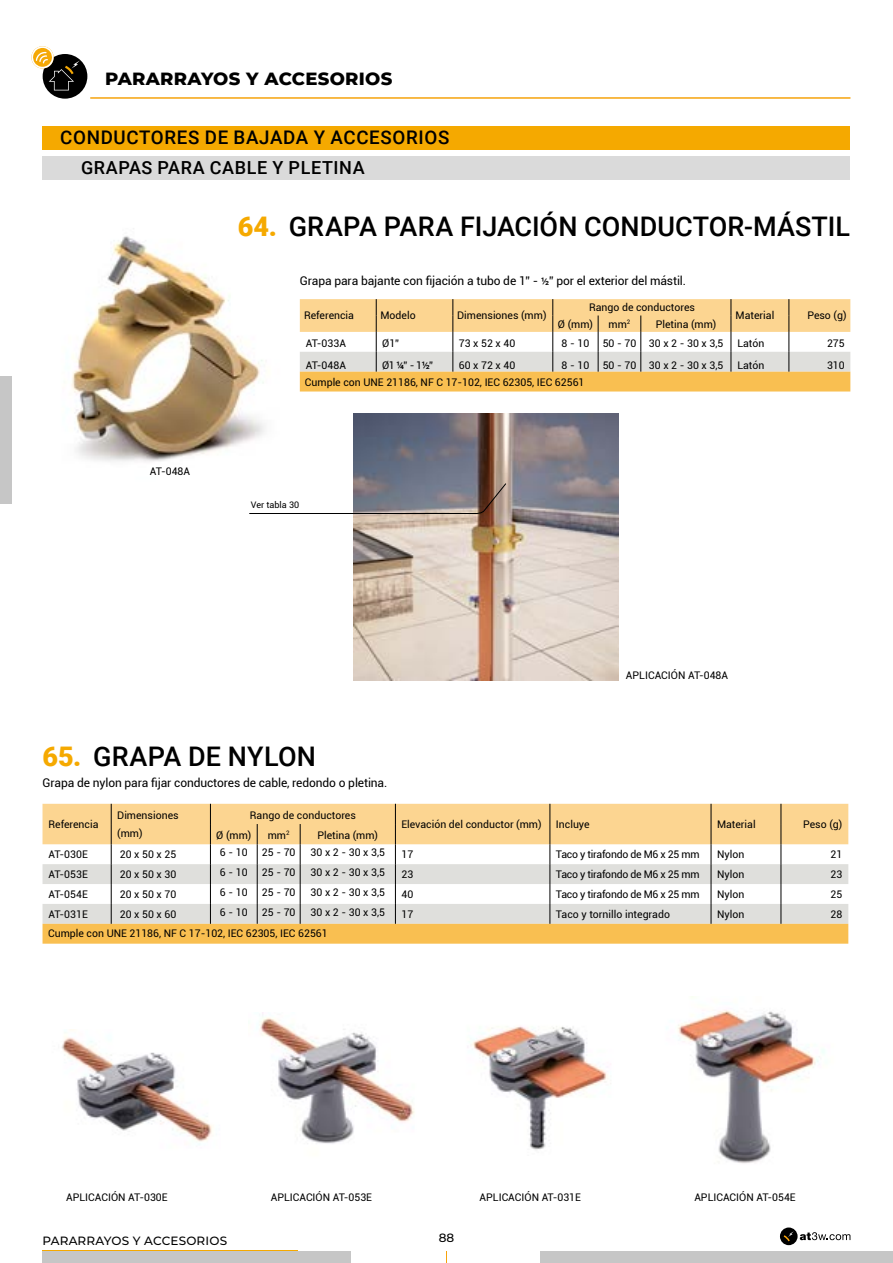
<style>
.page{position:relative;width:893px;height:1263px;background:#fff}
.page>*{position:absolute;margin:0;border:0;box-sizing:border-box;transform-origin:0 0}
.t1{font:500 27px "Roboto";color:#000}
.t2{font:500 18.75px "Roboto";letter-spacing:.035em;color:#000}
.t3{font:500 18px "Roboto";letter-spacing:.035em;color:#000}
.t4{font:800 18px "Montserrat";letter-spacing:.015em;color:#000}
.t5{font:12px "Roboto";letter-spacing:-.01em;color:#000}
.t6{font:500 12px "Montserrat";letter-spacing:.015em;color:#000}
.t7{font:10.5px/18px "Roboto";color:#000}
.t8{font:10.5px "Roboto";letter-spacing:-.025em;color:#000}
.t9{font:9px "Roboto";color:#000}
.s1{font-weight:900;color:#f5a900}
.s2{font-weight:500;font-size:10.5px}
.s3{font-weight:500}
</style>
<div class="page">
<div style="left:43px;top:1251px;width:308px;height:12px;background:#c6c6c6"></div>
<div style="left:540px;top:1251px;width:353px;height:12px;background:#c6c6c6"></div>
<div style="left:0;top:376px;width:12px;height:128px;background:#c6c6c6"></div>
<hr style="left:90px;top:97px;width:760px;height:2px;background:#f6a30d">
<svg style="left:446px;top:1251px;width:1px;height:12px"></svg>
<div style="left:43px;top:54px;width:44px;height:45px;background:#000;border-radius:50%"></div>
<svg style="left:31px;top:46px;width:49px;height:44px"></svg>
<div style="left:43px;top:126px;width:807px;height:23px;background:#f5a900"></div>
<img style="left:354px;top:413px;width:264px;height:268px">
<img style="left:71px;top:236px;width:194px;height:226px">
<svg style="left:249px;top:483px;width:257px;height:31px"></svg>
<svg style="left:300px;top:299px;width:550px;height:92px"></svg>
<img style="left:61px;top:1029px;width:152px;height:116px">
<img style="left:471px;top:1026px;width:140px;height:124px">
<img style="left:260px;top:1013px;width:155px;height:131px">
<img style="left:677px;top:997px;width:148px;height:167px">
<svg style="left:43px;top:804px;width:805px;height:140px"></svg>
<div style="left:43px;top:157px;width:807px;height:23px;background:#dadada"></div>
<svg style="left:800px;top:1232px;width:50px;height:8px"></svg>
<svg style="left:780px;top:1227px;width:18px;height:18px"></svg>
<svg style="left:784px;top:1231px;width:10px;height:10px"></svg>
<h3 class="t4" style="left:105px;top:65px;width:289px">PARARRAYOS Y ACCESORIOS</h3>
<h2 class="t2" style="left:60px;top:124px;width:391px">CONDUCTORES DE BAJADA Y ACCESORIOS</h2>
<h3 class="t3" style="left:81px;top:155px;width:285px">GRAPAS PARA CABLE Y PLETINA</h3>
<h1 class="t1" style="left:238px;top:208px;width:614px"><span class="s1">64.</span> GRAPA PARA FIJACIÓN CONDUCTOR-MÁSTIL</h1>
<p class="t5" style="left:300px;top:272px;width:388px">Grapa para bajante con fijación a tubo de 1” - <span class="s2">½</span>” por el exterior del mástil.</p>
<p class="t7" style="left:304px;top:306px;width:51px">Referencia</p>
<p class="t7" style="left:380px;top:306px;width:37px">Modelo</p>
<p class="t7" style="left:457px;top:306px;width:91px">Dimensiones (mm)</p>
<p class="t7" style="left:589px;top:298px;width:107px">Rango de conductores</p>
<p class="t7" style="left:558px;top:314px;width:37px">Ø (mm)</p>
<p class="t7" style="left:609px;top:314px;width:23px">mm<sup>2</sup></p>
<p class="t7" style="left:656px;top:314px;width:62px">Pletina (mm)</p>
<p class="t7" style="left:736px;top:306px;width:40px">Material</p>
<p class="t7" style="left:807px;top:306px;width:41px">Peso (g)</p>
<p class="t7" style="left:150px;top:461px;width:42px">AT-048A</p>
<p class="t7" style="left:306px;top:334px;width:42px">AT-033A</p>
<p class="t7" style="left:382px;top:334px;width:19px">Ø1”</p>
<p class="t7" style="left:459px;top:334px;width:58px">73 x 52 x 40</p>
<p class="t7" style="left:562px;top:334px;width:29px">8 - 10</p>
<p class="t7" style="left:603px;top:334px;width:122px">50 - 70 30 x 2 - 30 x 3,5</p>
<p class="t7" style="left:737px;top:334px;width:29px">Latón</p>
<p class="t7" style="left:827px;top:334px;width:19px">275</p>
<p class="t7" style="left:306px;top:355px;width:42px">AT-048A</p>
<p class="t7" style="left:382px;top:355px;width:52px">Ø1 <span class="s3">¼</span>” - 1<span class="s3">½</span>”</p>
<p class="t7" style="left:459px;top:355px;width:58px">60 x 72 x 40</p>
<p class="t7" style="left:562px;top:355px;width:29px">8 - 10</p>
<p class="t7" style="left:603px;top:355px;width:122px">50 - 70 30 x 2 - 30 x 3,5</p>
<p class="t7" style="left:737px;top:355px;width:29px">Latón</p>
<p class="t7" style="left:827px;top:355px;width:19px">310</p>
<p class="t7" style="left:305px;top:373px;width:281px">Cumple con UNE 21186, NF C 17-102, IEC 62305, IEC 62561</p>
<p class="t9" style="left:251px;top:499px;width:50px">Ver tabla 30</p>
<p class="t7" style="left:626px;top:666px;width:104px">APLICACIÓN AT-048A</p>
<h1 class="t1" style="left:43px;top:737px;width:275px"><span class="s1">65.</span> GRAPA DE NYLON</h1>
<p class="t5" style="left:43px;top:774px;width:346px">Grapa de nylon para fijar conductores de cable, redondo o pletina.</p>
<p class="t7" style="left:49px;top:815px;width:51px">Referencia</p>
<p class="t7" style="left:117px;top:806px;width:63px">Dimensiones (mm)</p>
<p class="t7" style="left:250px;top:806px;width:107px">Rango de conductores</p>
<p class="t7" style="left:216px;top:826px;width:37px">Ø (mm)</p>
<p class="t7" style="left:268px;top:826px;width:23px">mm<sup>2</sup></p>
<p class="t7" style="left:317px;top:826px;width:62px">Pletina (mm)</p>
<p class="t7" style="left:401px;top:815px;width:142px">Elevación del conductor (mm)</p>
<p class="t7" style="left:556px;top:815px;width:35px">Incluye</p>
<p class="t7" style="left:717px;top:815px;width:40px">Material</p>
<p class="t7" style="left:803px;top:815px;width:41px">Peso (g)</p>
<p class="t7" style="left:49px;top:845px;width:41px">AT-030E</p>
<p class="t7" style="left:120px;top:845px;width:58px">20 x 50 x 25</p>
<p class="t7" style="left:220px;top:843px;width:29px">6 - 10</p>
<p class="t7" style="left:262px;top:843px;width:35px">25 - 70</p>
<p class="t7" style="left:311px;top:843px;width:76px">30 x 2 - 30 x 3,5</p>
<p class="t7" style="left:401px;top:845px;width:13px">17</p>
<p class="t8" style="left:556px;top:847px;width:145px">Taco y tirafondo de M6 x 25 mm</p>
<p class="t7" style="left:717px;top:845px;width:29px">Nylon</p>
<p class="t7" style="left:830px;top:845px;width:13px">21</p>
<p class="t7" style="left:49px;top:865px;width:41px">AT-053E</p>
<p class="t7" style="left:120px;top:865px;width:58px">20 x 50 x 30</p>
<p class="t7" style="left:220px;top:863px;width:29px">6 - 10</p>
<p class="t7" style="left:262px;top:863px;width:35px">25 - 70</p>
<p class="t7" style="left:311px;top:863px;width:76px">30 x 2 - 30 x 3,5</p>
<p class="t7" style="left:401px;top:865px;width:13px">23</p>
<p class="t8" style="left:556px;top:867px;width:145px">Taco y tirafondo de M6 x 25 mm</p>
<p class="t7" style="left:717px;top:865px;width:29px">Nylon</p>
<p class="t7" style="left:830px;top:865px;width:13px">23</p>
<p class="t7" style="left:49px;top:885px;width:41px">AT-054E</p>
<p class="t7" style="left:120px;top:885px;width:58px">20 x 50 x 70</p>
<p class="t7" style="left:220px;top:883px;width:29px">6 - 10</p>
<p class="t7" style="left:262px;top:883px;width:35px">25 - 70</p>
<p class="t7" style="left:311px;top:883px;width:76px">30 x 2 - 30 x 3,5</p>
<p class="t7" style="left:401px;top:885px;width:13px">40</p>
<p class="t8" style="left:556px;top:887px;width:145px">Taco y tirafondo de M6 x 25 mm</p>
<p class="t7" style="left:717px;top:885px;width:29px">Nylon</p>
<p class="t7" style="left:830px;top:885px;width:13px">25</p>
<p class="t7" style="left:49px;top:905px;width:41px">AT-031E</p>
<p class="t7" style="left:120px;top:905px;width:58px">20 x 50 x 60</p>
<p class="t7" style="left:220px;top:903px;width:29px">6 - 10</p>
<p class="t7" style="left:262px;top:903px;width:35px">25 - 70</p>
<p class="t7" style="left:311px;top:903px;width:76px">30 x 2 - 30 x 3,5</p>
<p class="t7" style="left:401px;top:905px;width:13px">17</p>
<p class="t7" style="left:556px;top:905px;width:116px">Taco y tornillo integrado</p>
<p class="t7" style="left:717px;top:905px;width:29px">Nylon</p>
<p class="t7" style="left:830px;top:905px;width:13px">28</p>
<p class="t7" style="left:48px;top:924px;width:281px">Cumple con UNE 21186, NF C 17-102, IEC 62305, IEC 62561</p>
<p class="t7" style="left:66px;top:1188px;width:103px">APLICACIÓN AT-030E</p>
<p class="t7" style="left:271px;top:1188px;width:103px">APLICACIÓN AT-053E</p>
<p class="t7" style="left:480px;top:1188px;width:103px">APLICACIÓN AT-031E</p>
<p class="t7" style="left:694px;top:1188px;width:103px">APLICACIÓN AT-054E</p>
<p class="t6" style="left:43px;top:1232px;width:186px">PARARRAYOS Y ACCESORIOS</p>
<p class="t6" style="left:439px;top:1230px;width:17px">88</p>
</div>
